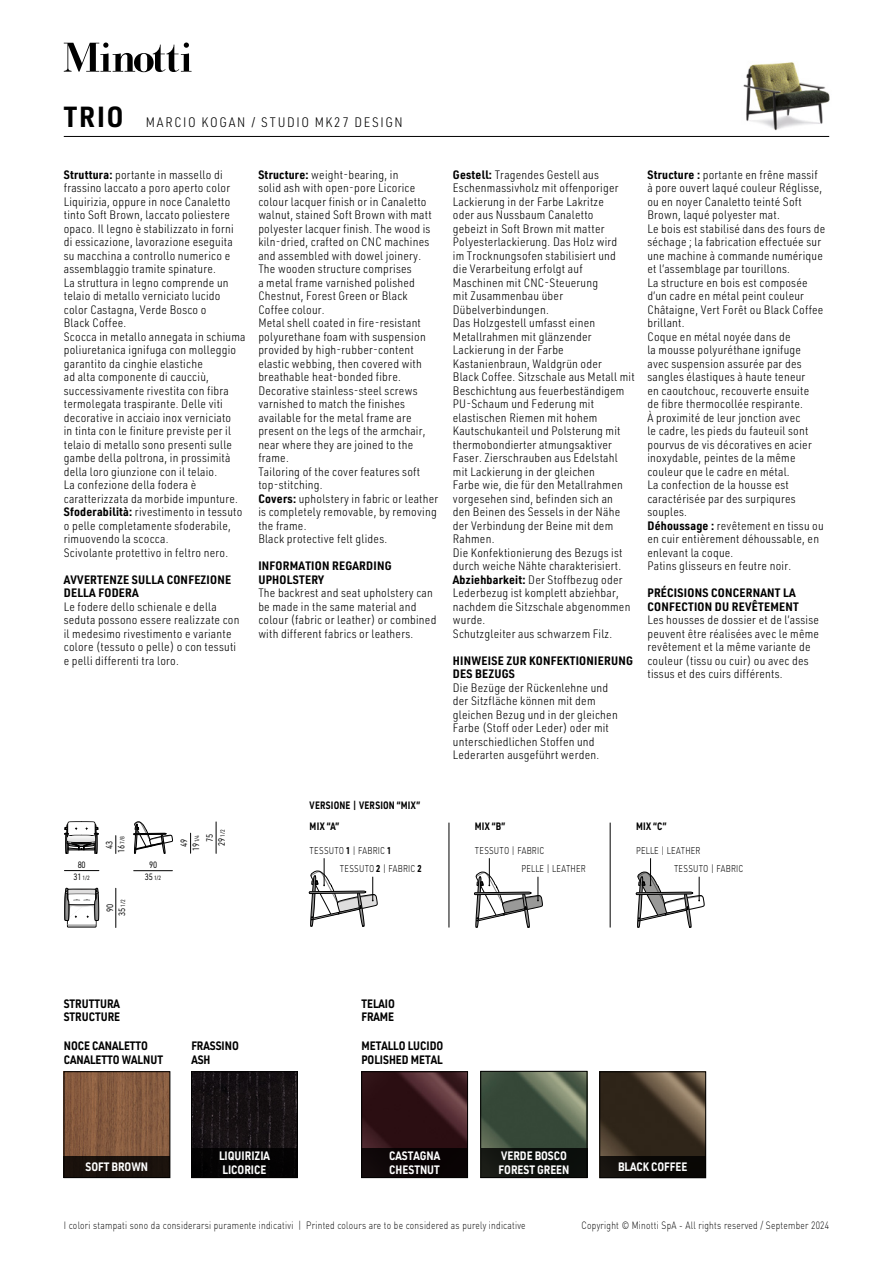
<style>
.page{position:relative;width:893px;height:1263px;background:#fff}
.page>*{position:absolute;margin:0;border:0;box-sizing:border-box;transform-origin:0 0}
.t1{font:300 13.5px "URWDIN Semi Cond";letter-spacing:.12em;color:#000}
.t2{font:300 12px/13.5px "URWDIN Semi Cond";letter-spacing:.02em;color:#000}
.t3{font:700 12px/13.5px "URWDIN Semi Cond";letter-spacing:.02em;color:#000}
.t4{font:700 12px/13.5px "URWDIN";color:#000;scale:.85 1}
.t5{font:700 12px/13.5px "URWDIN";color:#fff;scale:.85 1}
.t6{font:300 10.5px "DIN";letter-spacing:.03em;color:#000;scale:.8 1}
.t7{font:700 10.5px "URWDIN";letter-spacing:.02em;color:#000;scale:.8 1}
.t8{font:300 9.75px/18.8px "URWDIN";letter-spacing:.02em;color:#000;scale:.8 1}
.t9{font:9px "URWDIN";letter-spacing:-.03em;color:#000;scale:.85 1}
.t10{font:6px "URWDIN";color:#000;scale:.85 1}
.s1{font-weight:700;font-size:28.5px}
.s2{font-weight:700}
.s3{font-size:9px}
</style>
<div class="page">
<svg style="left:64px;top:43px;width:128px;height:29px"></svg>
<hr style="left:64px;top:136px;width:765px;height:1px;background:#000">
<img style="left:743px;top:62px;width:87px;height:69px">
<img style="left:602px;top:1073px;width:102px;height:83px">
<div style="left:600px;top:1071px;width:106px;height:107px;border:1px solid #000"></div>
<div style="left:600px;top:1156px;width:105px;height:22px;background:linear-gradient(to right,#16130f,#050301)"></div>
<img style="left:66px;top:1073px;width:102px;height:83px">
<div style="left:64px;top:1071px;width:106px;height:107px;border:1px solid #000"></div>
<div style="left:64px;top:1156px;width:106px;height:22px;background:#1a120c"></div>
<img style="left:193px;top:1073px;width:103px;height:75px">
<div style="left:191px;top:1071px;width:107px;height:107px;border:1px solid #000"></div>
<div style="left:191px;top:1148px;width:107px;height:30px;background:#000"></div>
<img style="left:363px;top:1073px;width:103px;height:75px">
<div style="left:361px;top:1071px;width:107px;height:107px;border:1px solid #000"></div>
<div style="left:361px;top:1148px;width:107px;height:30px;background:#090304"></div>
<img style="left:482px;top:1073px;width:103px;height:75px">
<div style="left:480px;top:1071px;width:107px;height:107px;border:1px solid #000"></div>
<div style="left:481px;top:1148px;width:106px;height:30px;background:linear-gradient(to right,#161914,#070b09)"></div>
<hr style="left:134px;top:870px;width:38px;height:1px;background:#000">
<hr style="left:116px;top:888px;width:1px;height:39px;background:#000">
<svg style="left:116px;top:836px;width:1px;height:17px"></svg>
<svg style="left:190px;top:833px;width:1px;height:20px"></svg>
<hr style="left:216px;top:822px;width:1px;height:31px;background:#000">
<svg style="left:133px;top:821px;width:40px;height:33px"></svg>
<svg style="left:64px;top:821px;width:35px;height:107px"></svg>
<svg style="left:309px;top:858px;width:69px;height:69px"></svg>
<svg style="left:474px;top:858px;width:69px;height:70px"></svg>
<svg style="left:636px;top:858px;width:69px;height:70px"></svg>
<hr style="left:449px;top:823px;width:1px;height:104px;background:#000">
<hr style="left:610px;top:823px;width:1px;height:104px;background:#000">
<p class="t1" style="left:64px;top:113px;width:340px"><span class="s1">TRIO</span> MARCIO KOGAN / STUDIO MK27 DESIGN</p>
<p class="t2" style="left:64px;top:167px;width:183px"><span class="s2">Struttura:</span> portante in massello di frassino laccato a poro aperto color Liquirizia, oppure in noce Canaletto tinto Soft Brown, laccato poliestere opaco. Il legno è stabilizzato in forni<br>di essicazione, lavorazione eseguita su macchina a controllo numerico e assemblaggio tramite spinature.<br>La struttura in legno comprende un telaio di metallo verniciato lucido color Castagna, Verde Bosco o<br>Black Coffee.<br>Scocca in metallo annegata in schiuma poliuretanica ignifuga con molleggio garantito da cinghie elastiche<br>ad alta componente di caucciù, successivamente rivestita con fibra termolegata traspirante. Delle viti decorative in acciaio inox verniciato<br>in tinta con le finiture previste per il telaio di metallo sono presenti sulle gambe della poltrona, in prossimità della loro giunzione con il telaio.<br>La confezione della fodera è caratterizzata da morbide impunture.<br><span class="s2">Sfoderabilità:</span> rivestimento in tessuto o pelle completamente sfoderabile, rimuovendo la scocca.<br>Scivolante protettivo in feltro nero.</p>
<p class="t3" style="left:64px;top:572px;width:169px">AVVERTENZE SULLA CONFEZIONE<br>DELLA FODERA</p>
<p class="t2" style="left:64px;top:599px;width:177px">Le fodere dello schienale e della seduta possono essere realizzate con il medesimo rivestimento e variante colore (tessuto o pelle) o con tessuti e pelli differenti tra loro.</p>
<p class="t2" style="left:258px;top:167px;width:182px"><span class="s2">Structure:</span> weight-bearing, in<br>solid ash with open-pore Licorice colour lacquer finish or in Canaletto walnut, stained Soft Brown with matt polyester lacquer finish. The wood is kiln-dried, crafted on CNC machines and assembled with dowel joinery.<br>The wooden structure comprises<br>a metal frame varnished polished<br>Chestnut, Forest Green or Black<br>Coffee colour.<br>Metal shell coated in fire-resistant polyurethane foam with suspension provided by high-rubber-content elastic webbing, then covered with breathable heat-bonded fibre.<br>Decorative stainless-steel screws varnished to match the finishes available for the metal frame are present on the legs of the armchair, near where they are joined to the frame.<br>Tailoring of the cover features soft top-stitching.<br><span class="s2">Covers:</span> upholstery in fabric or leather is completely removable, by removing the frame.<br>Black protective felt glides.</p>
<p class="t3" style="left:258px;top:559px;width:135px">INFORMATION REGARDING<br>UPHOLSTERY</p>
<p class="t2" style="left:258px;top:586px;width:180px">The backrest and seat upholstery can be made in the same material and colour (fabric or leather) or combined with different fabrics or leathers.</p>
<p class="t2" style="left:453px;top:167px;width:183px"><span class="s2">Gestell:</span> Tragendes Gestell aus<br>Eschenmassivholz mit offenporiger<br>Lackierung in der Farbe Lakritze<br>oder aus Nussbaum Canaletto<br>gebeizt in Soft Brown mit matter<br>Polyesterlackierung. Das Holz wird<br>im Trocknungsofen stabilisiert und<br>die Verarbeitung erfolgt auf<br>Maschinen mit CNC-Steuerung<br>mit Zusammenbau über<br>Dübelverbindungen.<br>Das Holzgestell umfasst einen<br>Metallrahmen mit glänzender<br>Lackierung in der Farbe<br>Kastanienbraun, Waldgrün oder<br>Black Coffee. Sitzschale aus Metall mit<br>Beschichtung aus feuerbeständigem<br>PU-Schaum und Federung mit elastischen Riemen mit hohem<br>Kautschukanteil und Polsterung mit thermobondierter atmungsaktiver<br>Faser. Zierschrauben aus Edelstahl mit Lackierung in der gleichen<br>Farbe wie, die für den Metallrahmen vorgesehen sind, befinden sich an<br>den Beinen des Sessels in der Nähe der Verbindung der Beine mit dem<br>Rahmen.<br>Die Konfektionierung des Bezugs ist durch weiche Nähte charakterisiert.<br><span class="s2">Abziehbarkeit:</span> Der Stoffbezug oder<br>Lederbezug ist komplett abziehbar, nachdem die Sitzschale abgenommen wurde.<br>Schutzgleiter aus schwarzem Filz.</p>
<p class="t3" style="left:453px;top:653px;width:182px">HINWEISE ZUR KONFEKTIONIERUNG<br>DES BEZUGS</p>
<p class="t2" style="left:453px;top:680px;width:166px">Die Bezüge der Rückenlehne und der Sitzfläche können mit dem gleichen Bezug und in der gleichen<br>Farbe (Stoff oder Leder) oder mit unterschiedlichen Stoffen und<br>Lederarten ausgeführt werden.</p>
<p class="t2" style="left:647px;top:167px;width:179px"><span class="s2">Structure :</span> portante en frêne massif à pore ouvert laqué couleur Réglisse, ou en noyer Canaletto teinté Soft<br>Brown, laqué polyester mat.<br>Le bois est stabilisé dans des fours de séchage ; la fabrication effectuée sur une machine à commande numérique et l’assemblage par tourillons.<br>La structure en bois est composée d’un cadre en métal peint couleur<br>Châtaigne, Vert Forêt ou Black Coffee brillant.<br>Coque en métal noyée dans de<br>la mousse polyuréthane ignifuge avec suspension assurée par des sangles élastiques à haute teneur<br>en caoutchouc, recouverte ensuite<br>de fibre thermocollée respirante.<br>À proximité de leur jonction avec<br>le cadre, les pieds du fauteuil sont pourvus de vis décoratives en acier inoxydable, peintes de la même couleur que le cadre en métal.<br>La confection de la housse est caractérisée par des surpiqures souples.<br><span class="s2">Déhoussage :</span> revêtement en tissu ou en cuir entièrement déhoussable, en enlevant la coque.<br>Patins glisseurs en feutre noir.</p>
<p class="t3" style="left:647px;top:586px;width:153px">PRÉCISIONS CONCERNANT LA<br>CONFECTION DU REVÊTEMENT</p>
<p class="t2" style="left:647px;top:613px;width:173px">Les housses de dossier et de l’assise peuvent être réalisées avec le même revêtement et la même variante de couleur (tissu ou cuir) ou avec des tissus et des cuirs différents.</p>
<p class="t9" style="left:78px;top:859px;width:11px">80</p>
<p class="t10" style="left:74px;top:874px;width:21px"><span class="s3">31</span> 1/2</p>
<p class="t9" style="left:103px;top:848px;width:11px;rotate:-90deg">43</p>
<p class="t10" style="left:118px;top:853px;width:21px;rotate:-90deg"><span class="s3">16</span> 7/8</p>
<p class="t9" style="left:178px;top:847px;width:11px;rotate:-90deg">49</p>
<p class="t10" style="left:193px;top:851px;width:21px;rotate:-90deg"><span class="s3">19</span> 1/4</p>
<p class="t9" style="left:204px;top:841px;width:11px;rotate:-90deg">75</p>
<p class="t10" style="left:219px;top:846px;width:21px;rotate:-90deg"><span class="s3">29</span> 1/2</p>
<p class="t9" style="left:104px;top:912px;width:11px;rotate:-90deg">90</p>
<p class="t10" style="left:119px;top:916px;width:21px;rotate:-90deg"><span class="s3">35</span> 1/2</p>
<p class="t9" style="left:149px;top:859px;width:11px">90</p>
<p class="t10" style="left:145px;top:874px;width:21px"><span class="s3">35</span> 1/2</p>
<p class="t7" style="left:310px;top:798px;width:140px">VERSIONE | VERSION “MIX”</p>
<p class="t8" style="left:340px;top:841px;width:104px;text-indent:-30px">TESSUTO <span class="s2">1</span> | FABRIC <span class="s2">1<br></span>TESSUTO <span class="s2">2</span> | FABRIC <span class="s2">2</span></p>
<p class="t7" style="left:310px;top:819px;width:39px">MIX “A”</p>
<p class="t7" style="left:475px;top:819px;width:39px">MIX “B”</p>
<p class="t8" style="left:521px;top:841px;width:82px;text-indent:-47px">TESSUTO | FABRIC<br>PELLE | LEATHER</p>
<p class="t7" style="left:636px;top:819px;width:39px">MIX “C”</p>
<p class="t8" style="left:674px;top:841px;width:88px;text-indent:-38px">PELLE | LEATHER<br>TESSUTO | FABRIC</p>
<p class="t4" style="left:64px;top:996px;width:68px">STRUTTURA<br>STRUCTURE</p>
<p class="t4" style="left:361px;top:996px;width:41px">TELAIO<br>FRAME</p>
<p class="t4" style="left:64px;top:1039px;width:118px">NOCE CANALETTO<br>CANALETTO WALNUT</p>
<p class="t4" style="left:361px;top:1039px;width:98px">METALLO LUCIDO<br>POLISHED METAL</p>
<p class="t4" style="left:191px;top:1039px;width:57px">FRASSINO<br>ASH</p>
<p class="t5" style="left:86px;top:1160px;width:75px">SOFT BROWN</p>
<p class="t5" style="left:219px;top:1149px;width:61px">LIQUIRIZIA<br>LICORICE</p>
<p class="t5" style="left:389px;top:1149px;width:61px">CASTAGNA<br>CHESTNUT</p>
<p class="t5" style="left:499px;top:1149px;width:85px">VERDE BOSCO<br>FOREST GREEN</p>
<p class="t5" style="left:618px;top:1159px;width:83px">BLACK COFFEE</p>
<p class="t6" style="left:64px;top:1219px;width:579px">I colori stampati sono da considerarsi puramente indicativi | Printed colours are to be considered as purely indicative</p>
<p class="t6" style="left:582px;top:1219px;width:311px">Copyright © Minotti SpA - All rights reserved / September 2024</p>
</div>
